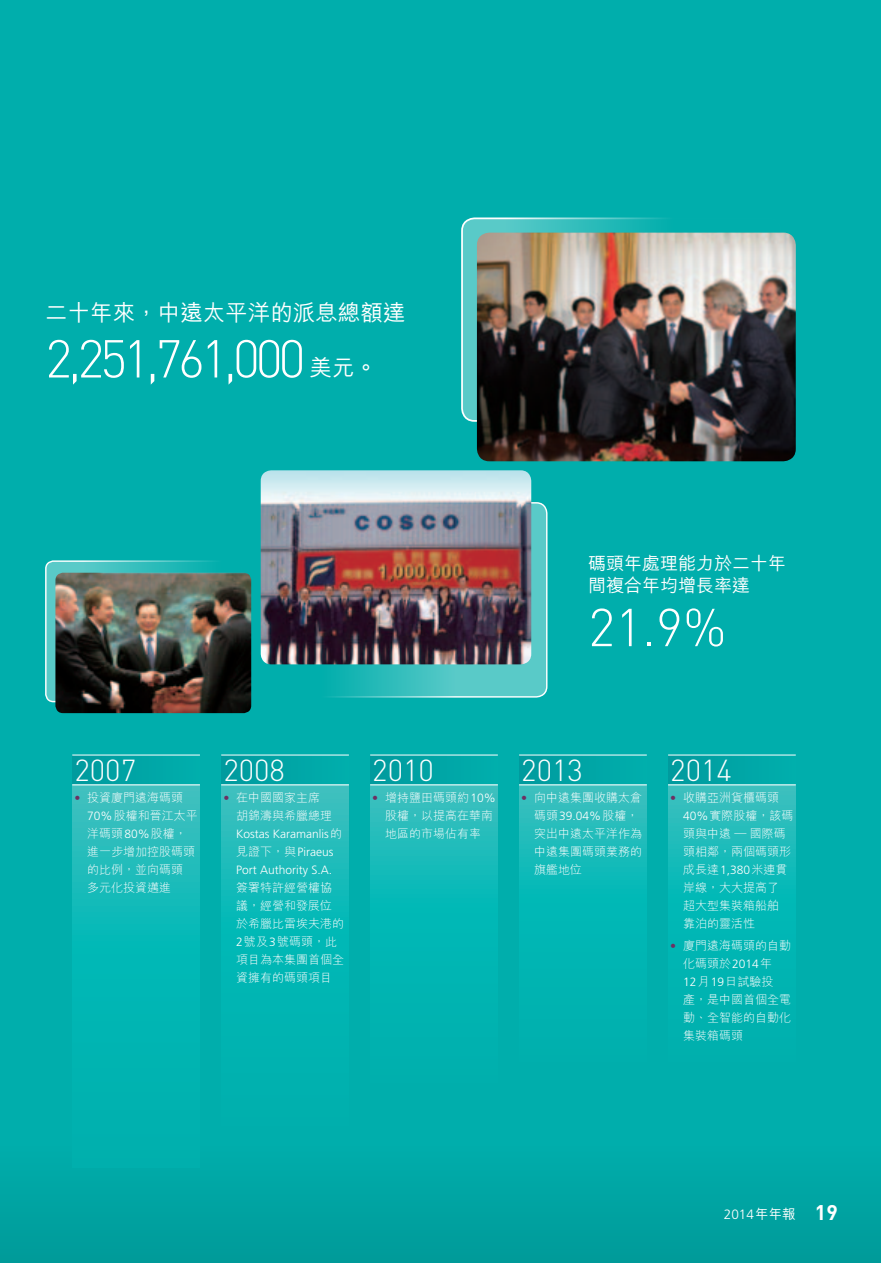
<style>
.page{position:relative;width:881px;height:1263px;background:#fff}
.page>*{position:absolute;margin:0;border:0;box-sizing:border-box;transform-origin:0 0}
.t1{font:300 52.5px "DIN";letter-spacing:-.08em;color:#fff}
.t2{font:300 30px "DIN";color:#fff}
.t3{font:500 22.5px "M Hei HK";color:#fff}
.t4{font:500 18px/22.5px "M Hei HK";color:#fff}
.t5{font:300 13.5px "Frutiger";color:#fff}
.t6{font:300 12px/18px "M Hei HK";color:#fff}
.t7{font:300 12px/18px "Frutiger";color:#fff}
.s1{font-family:"Frutiger";color:#6d3062}
.s2{font-family:"Frutiger"}
.s3{font-family:"M Hei HK"}
.s4{font-family:"M Hei HK";font-weight:500}
.s5{font-family:"DIN";font-weight:700;font-size:21px}
</style>
<div class="page">
<div style="left:0;top:0;width:880px;height:1263px;background:#00aeac"></div>
<div style="left:46px;top:561px;width:195px;height:141px;background:linear-gradient(to right,#68cfcd,#00abaa);border-radius:8px"></div>
<div style="left:45px;top:560px;width:197px;height:142px;border:1px solid #fff;border-radius:8px"></div>
<svg style="left:462px;top:218px;width:318px;height:203px"></svg>
<div style="left:461px;top:217px;width:320px;height:205px;border:2px solid #fff;border-radius:12px"></div>
<svg style="left:276px;top:503px;width:270px;height:194px;fill:#54c7c6"></svg>
<img style="left:260px;top:470px;width:271px;height:194px">
<img style="left:55px;top:573px;width:196px;height:140px">
<div style="left:72px;top:755px;width:128px;height:30px;background:#00a4a5"></div>
<svg style="left:72px;top:786px;width:128px;height:168px"></svg>
<hr style="left:72px;top:755px;width:128px;height:1px;background:#fff">
<hr style="left:72px;top:785px;width:128px;height:1px;background:#fff">
<div style="left:221px;top:755px;width:128px;height:30px;background:#00a4a5"></div>
<svg style="left:221px;top:786px;width:128px;height:148px"></svg>
<hr style="left:221px;top:755px;width:128px;height:1px;background:#fff">
<hr style="left:221px;top:785px;width:128px;height:1px;background:#fff">
<div style="left:370px;top:755px;width:127px;height:30px;background:#00a4a5"></div>
<svg style="left:370px;top:786px;width:127px;height:127px"></svg>
<hr style="left:370px;top:755px;width:127px;height:1px;background:#fff">
<hr style="left:370px;top:785px;width:127px;height:1px;background:#fff">
<div style="left:519px;top:755px;width:127px;height:30px;background:#00a4a5"></div>
<svg style="left:519px;top:786px;width:127px;height:117px"></svg>
<hr style="left:519px;top:755px;width:127px;height:1px;background:#fff">
<hr style="left:519px;top:785px;width:127px;height:1px;background:#fff">
<div style="left:667px;top:755px;width:128px;height:30px;background:#00a4a5"></div>
<svg style="left:668px;top:786px;width:127px;height:117px"></svg>
<hr style="left:667px;top:755px;width:128px;height:1px;background:#fff">
<hr style="left:667px;top:785px;width:128px;height:1px;background:#fff">
<img style="left:476px;top:233px;width:319px;height:228px">
<h3 class="t3" style="left:45px;top:296px;width:361px">二十年來，中遠太平洋的派息總額達</h3>
<h1 class="t1" style="left:45px;top:326px;width:262px">2,251,761,000</h1>
<h3 class="t3" style="left:309px;top:351px;width:69px">美元。</h3>
<h3 class="t4" style="left:588px;top:550px;width:200px">碼頭年處理能力於二十年間複合年均增長率達</h3>
<h1 class="t1" style="left:588px;top:595px;width:140px">21.9%</h1>
<h2 class="t2" style="left:74px;top:751px;width:63px">2007</h2>
<p class="t6" style="left:87px;top:788px;width:112px;text-indent:-13px"><span class="s1">•</span> 投資廈門遠海碼頭<br><span class="s2">70%</span>股權和晉江太平洋碼頭<span class="s2">80%</span>股權，進一步增加控股碼頭的比例，並向碼頭多元化投資邁進</p>
<h2 class="t2" style="left:223px;top:751px;width:63px">2008</h2>
<p class="t6" style="left:236px;top:788px;width:97px;text-indent:-13px"><span class="s1">•</span> 在中國國家主席胡錦濤與希臘總理</p>
<p class="t7" style="left:236px;top:825px;width:107px">Kostas Karamanlis<span class="s3">的見證下，與</span>Piraeus<br>Port Authority S.A.</p>
<p class="t6" style="left:236px;top:878px;width:110px">簽署特許經營權協議，經營和發展位於希臘比雷埃夫港的<br><span class="s2">2</span>號及<span class="s2">3</span>號碼頭，此項目為本集團首個全資擁有的碼頭項目</p>
<h2 class="t2" style="left:372px;top:751px;width:63px">2010</h2>
<p class="t6" style="left:385px;top:788px;width:112px;text-indent:-13px"><span class="s1">•</span> 增持鹽田碼頭約<span class="s2">10%</span>股權，以提高在華南地區的市場佔有率</p>
<h2 class="t2" style="left:521px;top:751px;width:63px">2013</h2>
<p class="t6" style="left:521px;top:788px;width:122px"><span class="s1">•</span> 向中遠集團收購太倉</p>
<p class="t7" style="left:534px;top:807px;width:106px"><span class="s3">碼頭</span>39.04%<span class="s3">股權，</span></p>
<p class="t6" style="left:534px;top:824px;width:109px;text-align:justify">突出中遠太平洋作為中遠集團碼頭業務的旗艦地位</p>
<h2 class="t2" style="left:670px;top:751px;width:63px">2014</h2>
<p class="t6" style="left:682px;top:788px;width:112px;text-indent:-13px"><span class="s1">•</span> 收購亞洲貨櫃碼頭<br><span class="s2">40%</span>實際股權，該碼頭與中遠 — 國際碼頭相鄰，兩個碼頭形成長達<span class="s2">1,380</span>米連貫岸線，大大提高了超大型集裝箱船舶靠泊的靈活性</p>
<p class="t6" style="left:682px;top:936px;width:109px;text-indent:-13px"><span class="s1">•</span> 廈門遠海碼頭的自動化碼頭於<span class="s2">2014</span>年<br><span class="s2">12</span>月<span class="s2">19</span>日試驗投<br>產，是中國首個全電動、全智能的自動化集裝箱碼頭</p>
<p class="t5" style="left:723px;top:1206px;width:115px">2014<span class="s4">年年報</span> <span class="s5">19</span></p>
</div>
